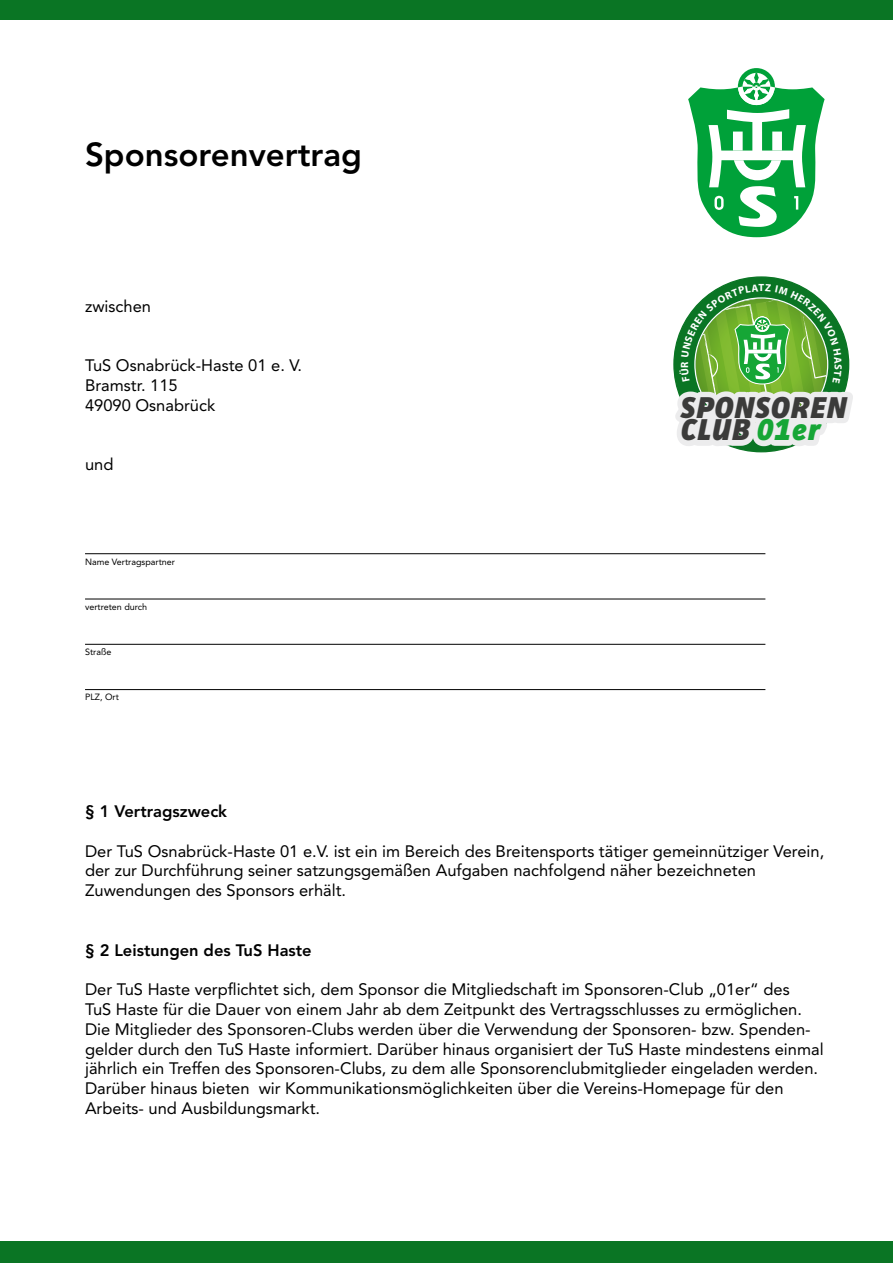
<style>
.page{position:relative;width:893px;height:1263px;background:#fff}
.page>*{position:absolute;margin:0;border:0;box-sizing:border-box;transform-origin:0 0}
.t1{font:800 33px "Avenir LT Std";color:#000}
.t2{font:italic 800 30.15px/22.6px "Facit";letter-spacing:.025em;color:#3b3b3a}
.t3{font:16.5px/19.8px "Avenir LT Std";color:#000}
.t4{font:800 16.5px "Avenir LT Std";color:#000}
.t5{font:700 10.5px "Myriad Pro";color:#fff}
.t6{font:9px "Avenir LT Std";color:#000}
.s1{color:#16a636}
</style>
<div class="page">
<div style="left:0;top:0;width:893px;height:19px;background:#0a7524"></div>
<div style="left:0;top:1242px;width:893px;height:21px;background:#0a7524"></div>
<svg style="left:688px;top:68px;width:137px;height:170px"></svg>
<hr style="left:85px;top:553px;width:680px;height:1px;background:#000">
<hr style="left:85px;top:599px;width:680px;height:1px;background:#000">
<hr style="left:85px;top:644px;width:680px;height:1px;background:#000">
<hr style="left:85px;top:689px;width:680px;height:1px;background:#000">
<svg style="left:673px;top:276px;width:180px;height:177px"></svg>
<h1 class="t1" style="left:85px;top:135px;width:278px">Sponsorenvertrag</h1>
<p class="t3" style="left:85px;top:296px;width:68px">zwischen</p>
<p class="t3" style="left:85px;top:356px;width:219px">TuS Osnabrück-Haste 01 e. V.<br>Bramstr. 115<br>49090 Osnabrück</p>
<p class="t3" style="left:85px;top:455px;width:30px">und</p>
<p class="t6" style="left:85px;top:556px;width:92px">Name Vertragspartner</p>
<p class="t6" style="left:85px;top:601px;width:64px">vertreten durch</p>
<p class="t6" style="left:85px;top:646px;width:28px">Straße</p>
<p class="t6" style="left:85px;top:691px;width:35px">PLZ, Ort</p>
<p class="t5" style="left:678px;top:368px;width:8px;rotate:-90deg">R</p>
<p class="t5" style="left:758px;top:281px;width:7px">T</p>
<h2 class="t2" style="left:681px;top:396px;width:168px">SPONSOREN<br>CLUB <span class="s1">01er</span></h2>
<p class="t4" style="left:85px;top:801px;width:144px">§ 1 Vertragszweck</p>
<p class="t3" style="left:85px;top:841px;width:741px">Der TuS Osnabrück-Haste 01 e.V. ist ein im Bereich des Breitensports tätiger gemeinnütziger Verein, der zur Durchführung seiner satzungsgemäßen Aufgaben nachfolgend näher bezeichneten<br>Zuwendungen des Sponsors erhält.</p>
<p class="t4" style="left:85px;top:940px;width:228px">§ 2 Leistungen des TuS Haste</p>
<p class="t3" style="left:85px;top:980px;width:740px">Der TuS Haste verpflichtet sich, dem Sponsor die Mitgliedschaft im Sponsoren-Club „01er“ des<br>TuS Haste für die Dauer von einem Jahr ab dem Zeitpunkt des Vertragsschlusses zu ermöglichen.<br>Die Mitglieder des Sponsoren-Clubs werden über die Verwendung der Sponsoren- bzw. Spenden&shy;gelder durch den TuS Haste informiert. Darüber hinaus organisiert der TuS Haste mindestens einmal jährlich ein Treffen des Sponsoren-Clubs, zu dem alle Sponsorenclubmitglieder eingeladen werden.<br>Darüber hinaus bieten wir Kommunikationsmöglichkeiten über die Vereins-Homepage für den Arbeits- und Ausbildungsmarkt.</p>
</div>
